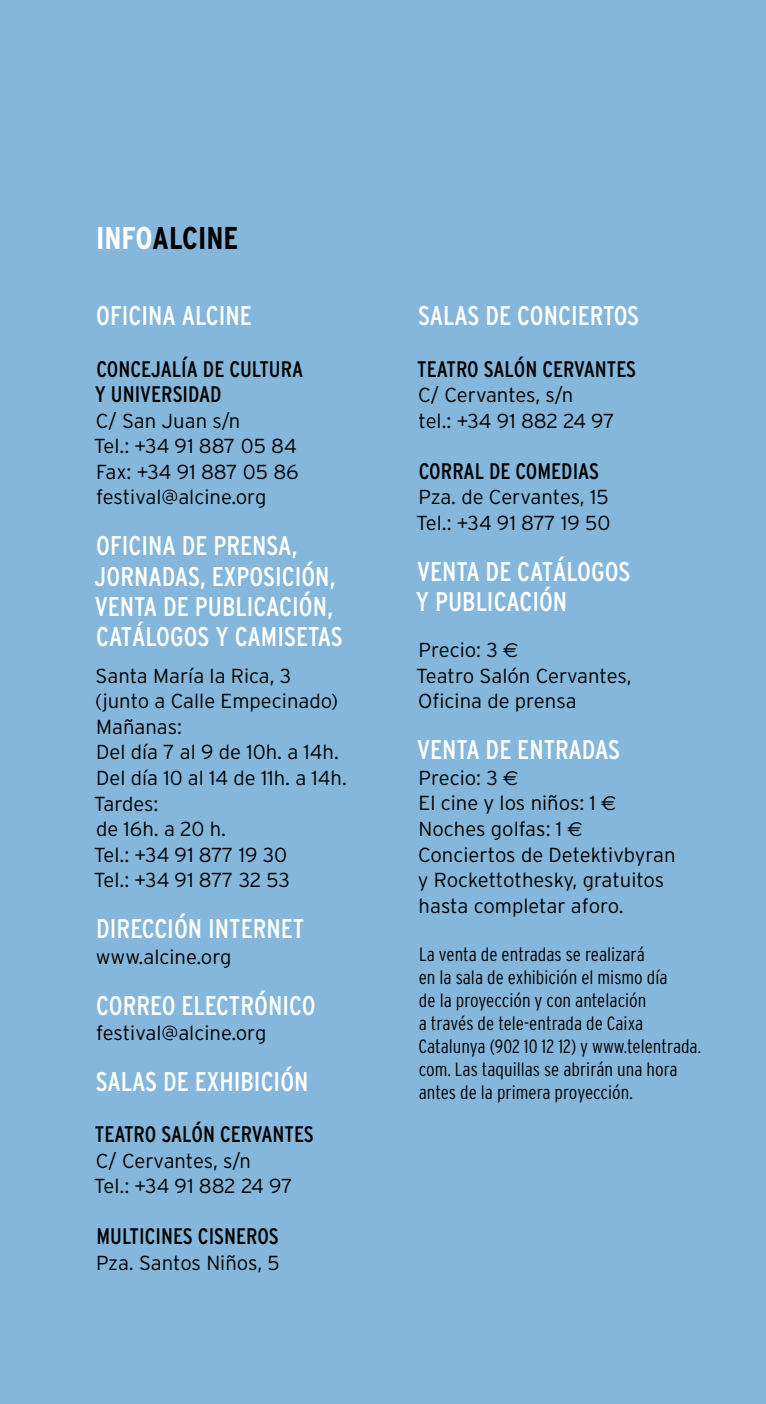
<style>
.page{position:relative;width:766px;height:1404px;background:#fff}
.page>*{position:absolute;margin:0;border:0;box-sizing:border-box;transform-origin:0 0}
.t1{font:700 condensed 31.5px "Interstate";color:#000}
.t2{font:condensed 27px/30.4px "Interstate";color:#fff}
.t3{font:condensed 22.5px/25.4px "Interstate";color:#000}
.t4{font:300 20.25px/25.4px "Interstate";color:#000}
.t5{font:300 condensed 19.12px/22.9px "Interstate";color:#000}
.s1{color:#fff}
.s2{font-family:"Euro Sans";font-weight:400}
</style>
<div class="page">
<div style="left:0;top:0;width:765px;height:1403px;background:#84b7db"></div>
<h1 class="t1" style="left:96px;top:220px;width:144px"><span class="s1">INFO</span>ALCINE</h1>
<h2 class="t2" style="left:96px;top:300px;width:157px">OFICINA ALCINE</h2>
<p class="t3" style="left:95px;top:356px;width:210px">CONCEJALÍA DE CULTURA<br>Y UN IVERSIDAD</p>
<p class="t4" style="left:94px;top:407px;width:206px">C/ San Juan s/n<br>Tel.: +34 91 887 05 84<br>Fax: +34 91 887 05 86 festival@alcine.org</p>
<h2 class="t2" style="left:95px;top:530px;width:204px">OFICI NA DE PRENSA,<br>JORNADAS</h2>
<h2 class="t2" style="left:95px;top:560px;width:242px;text-indent:105px">, EXPOSICIÓN,<br>VENTA DE PUBLICACI</h2>
<h2 class="t2" style="left:96px;top:591px;width:238px;text-indent:202px">ÓN,<br>CAT ÁLOGOS Y CAMISETAS</h2>
<p class="t4" style="left:94px;top:662px;width:254px">Santa María la Rica, 3 (junto a Calle Empecinado)<br>Mañanas:<br>Del día 7 al 9 de 10h. a 14h.<br>Del día 10 al 14 de 11h. a 14h.<br>Tardes:<br>de 16h. a 20 h.<br>Tel.: +34 91 877 19 30<br>Tel.: +34 91 877 32 53</p>
<h2 class="t2" style="left:96px;top:913px;width:208px">DIRECCI ÓN INTERNET</h2>
<p class="t4" style="left:96px;top:943px;width:137px">www.alcine.org</p>
<h2 class="t2" style="left:96px;top:989px;width:125px">CORREO ELECTR</h2>
<h2 class="t2" style="left:254px;top:989px;width:63px">ÓNICO</h2>
<p class="t4" style="left:96px;top:1020px;width:172px">festival@alcine.org</p>
<h2 class="t2" style="left:96px;top:1066px;width:13px">SALAS</h2>
<h2 class="t2" style="left:163px;top:1066px;width:81px">DE EXHIBICI</h2>
<h2 class="t2" style="left:280px;top:1066px;width:30px">ÓN</h2>
<p class="t3" style="left:95px;top:1121px;width:219px">TEATRO SALÓN CERVANTES</p>
<p class="t4" style="left:94px;top:1147px;width:200px">C/ Cervantes, s/n<br>Tel.: +34 91 882 24 97</p>
<p class="t3" style="left:96px;top:1223px;width:23px">MULTICI</p>
<p class="t3" style="left:161px;top:1223px;width:118px">NES CISNEROS</p>
<p class="t4" style="left:96px;top:1249px;width:185px">Pza. Santos Niños, 5</p>
<h2 class="t2" style="left:418px;top:300px;width:13px">SALAS</h2>
<h2 class="t2" style="left:485px;top:300px;width:153px">DE CONCI ERTOS</h2>
<p class="t3" style="left:417px;top:356px;width:219px">TEATRO SALÓN CERVANTES</p>
<p class="t4" style="left:418px;top:382px;width:198px">C/ Cervantes, s/n<br>tel.: +34 91 882 24 97</p>
<p class="t3" style="left:418px;top:458px;width:109px">CORRAL DE COME</p>
<p class="t3" style="left:561px;top:458px;width:39px">DIAS</p>
<p class="t4" style="left:416px;top:484px;width:196px">Pza. de Cervantes, 15<br>Tel.: +34 91 877 19 50</p>
<h2 class="t2" style="left:416px;top:556px;width:214px">VENTA DE CATÁLOGOS<br>Y PUBLICACI</h2>
<h2 class="t2" style="left:539px;top:586px;width:30px">ÓN</h2>
<p class="t4" style="left:416px;top:637px;width:217px">Precio: 3 <span class="s2">€<br></span>Teatro Salón Cervantes,<br>Oficina de prensa</p>
<h2 class="t2" style="left:417px;top:734px;width:140px">VENTA DE ENTRADAS</h2>
<p class="t4" style="left:418px;top:764px;width:259px">Precio: 3 <span class="s2">€<br></span>El cine y los niños: 1 <span class="s2">€<br></span>Noches golfas: 1 <span class="s2">€<br></span>Conciertos de Detektivbyran y Rockettothesky, gratuitos hasta completar aforo.</p>
<p class="t5" style="left:418px;top:942px;width:284px">La venta de entradas se realizará<br>en la sala de exhibición el mismo día<br>de la proyección y con antelación<br>a través de tele-entrada de Caixa Catalunya (902 10 12 12) y www.telentrada. com. Las taquillas se abrirán una hora antes de la primera proyección.</p>
</div>
